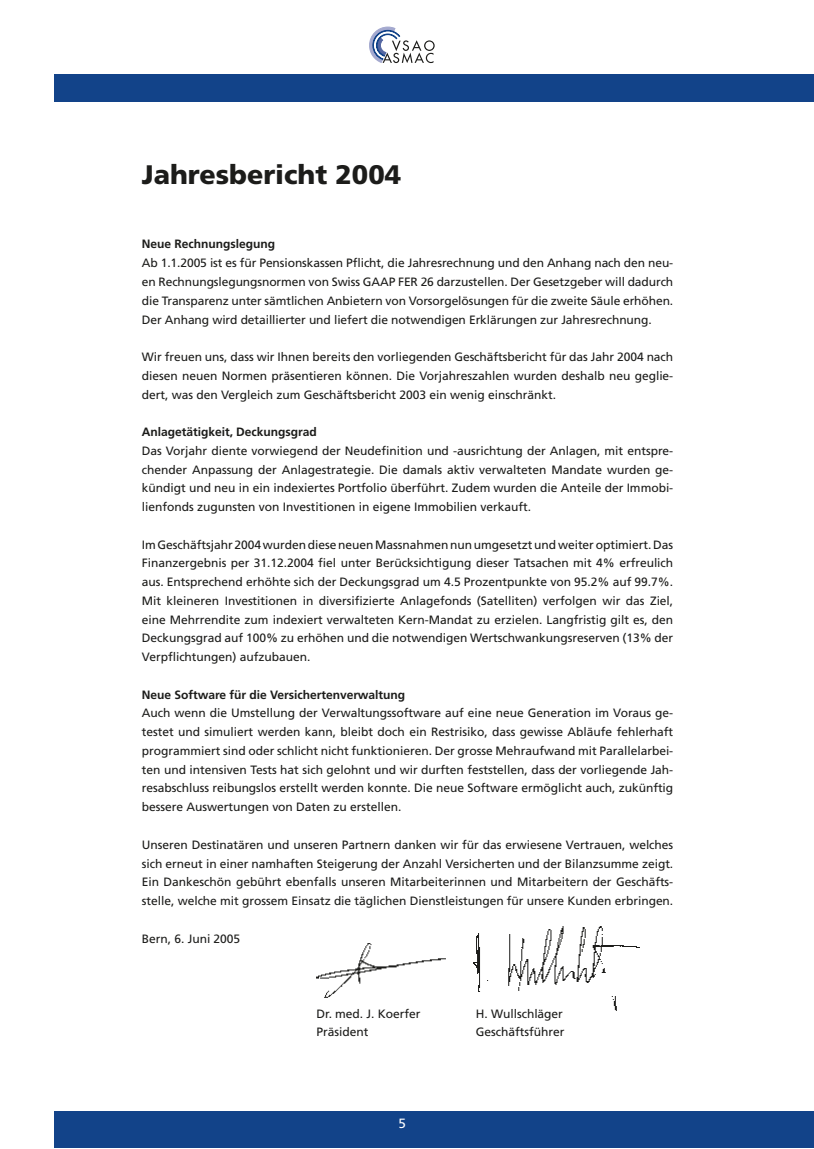
<style>
.page{position:relative;width:814px;height:1149px;background:#fff}
.page>*{position:absolute;margin:0;border:0;box-sizing:border-box;transform-origin:0 0}
.t1{font:900 26.8px "Frutiger";color:#1c1c1a}
.t2{font:13.4px "Frutiger";color:#fff}
.t3{font:12.1px/18.7px "Frutiger";letter-spacing:-.005em;color:#1c1c1a;text-align:justify}
.t4{font:700 12.1px "Frutiger";letter-spacing:-.005em;color:#1c1c1a}
</style>
<div class="page">
<svg style="left:369px;top:27px;width:66px;height:36px"></svg>
<div style="left:54px;top:1111px;width:760px;height:36px;background:#124389"></div>
<div style="left:54px;top:74px;width:760px;height:28px;background:#124389"></div>
<img style="left:316px;top:943px;width:130px;height:55px">
<img style="left:473px;top:926px;width:167px;height:85px">
<h1 class="t1" style="left:142px;top:164px;width:261px">Jahresbericht 2004</h1>
<p class="t4" style="left:142px;top:239px;width:135px">Neue Rechnungslegung</p>
<p class="t3" style="left:142px;top:254px;width:533px">Ab 1.1.2005 ist es für Pensionskassen Pflicht, die Jahresrechnung und den Anhang nach den neu&shy;en Rechnungslegungsnormen von Swiss GAAP FER 26 darzustellen. Der Gesetzgeber will dadurch die Transparenz unter sämtlichen Anbietern von Vorsorgelösungen für die zweite Säule erhöhen.<br>Der Anhang wird detaillierter und liefert die notwendigen Erklärungen zur Jahresrechnung.</p>
<p class="t3" style="left:142px;top:348px;width:533px">Wir freuen uns, dass wir Ihnen bereits den vorliegenden Geschäftsbericht für das Jahr 2004 nach diesen neuen Normen präsentieren können. Die Vorjahreszahlen wurden deshalb neu geglie&shy;dert, was den Vergleich zum Geschäftsbericht 2003 ein wenig einschränkt.</p>
<p class="t4" style="left:142px;top:427px;width:177px">Anlagetätigkeit, Deckungsgrad</p>
<p class="t3" style="left:142px;top:442px;width:533px">Das Vorjahr diente vorwiegend der Neudefinition und -ausrichtung der Anlagen, mit entspre&shy;chender Anpassung der Anlagestrategie. Die damals aktiv verwalteten Mandate wurden ge&shy;kündigt und neu in ein indexiertes Portfolio überführt. Zudem wurden die Anteile der Immobi&shy;lienfonds zugunsten von Investitionen in eigene Immobilien verkauft.</p>
<p class="t3" style="left:142px;top:536px;width:533px">Im Geschäftsjahr 2004 wurden diese neuen Massnahmen nun umgesetzt und weiter optimiert. Das Finanzergebnis per 31.12.2004 fiel unter Berücksichtigung dieser Tatsachen mit 4% erfreulich aus. Entsprechend erhöhte sich der Deckungsgrad um 4.5 Prozentpunkte von 95.2% auf 99.7%.<br>Mit kleineren Investitionen in diversifizierte Anlagefonds (Satelliten) verfolgen wir das Ziel, eine Mehrrendite zum indexiert verwalteten Kern-Mandat zu erzielen. Langfristig gilt es, den Deckungsgrad auf 100% zu erhöhen und die notwendigen Wertschwankungsreserven (13% der Verpflichtungen) aufzubauen.</p>
<p class="t4" style="left:142px;top:689px;width:265px">Neue Software für die Versichertenverwaltung</p>
<p class="t3" style="left:142px;top:704px;width:533px">Auch wenn die Umstellung der Verwaltungssoftware auf eine neue Generation im Voraus ge&shy;testet und simuliert werden kann, bleibt doch ein Restrisiko, dass gewisse Abläufe fehlerhaft programmiert sind oder schlicht nicht funktionieren. Der grosse Mehraufwand mit Parallelarbei&shy;ten und intensiven Tests hat sich gelohnt und wir durften feststellen, dass der vorliegende Jah&shy;resabschluss reibungslos erstellt werden konnte. Die neue Software ermöglicht auch, zukünftig bessere Auswertungen von Daten zu erstellen.</p>
<p class="t3" style="left:142px;top:836px;width:533px">Unseren Destinatären und unseren Partnern danken wir für das erwiesene Vertrauen, welches sich erneut in einer namhaften Steigerung der Anzahl Versicherten und der Bilanzsumme zeigt.<br>Ein Dankeschön gebührt ebenfalls unseren Mitarbeiterinnen und Mitarbeitern der Geschäfts&shy;stelle, welche mit grossem Einsatz die täglichen Dienstleistungen für unsere Kunden erbringen.</p>
<p class="t3" style="left:142px;top:929px;width:100px">Bern, 6. Juni 2005</p>
<p class="t3" style="left:316px;top:1004px;width:106px">Dr. med. J. Koerfer</p>
<p class="t3" style="left:476px;top:1004px;width:89px">H. Wullschläger</p>
<p class="t3" style="left:316px;top:1023px;width:53px">Präsident</p>
<p class="t3" style="left:476px;top:1023px;width:90px">Geschäftsführer</p>
<p class="t2" style="left:399px;top:1118px;width:9px">5</p>
</div>
